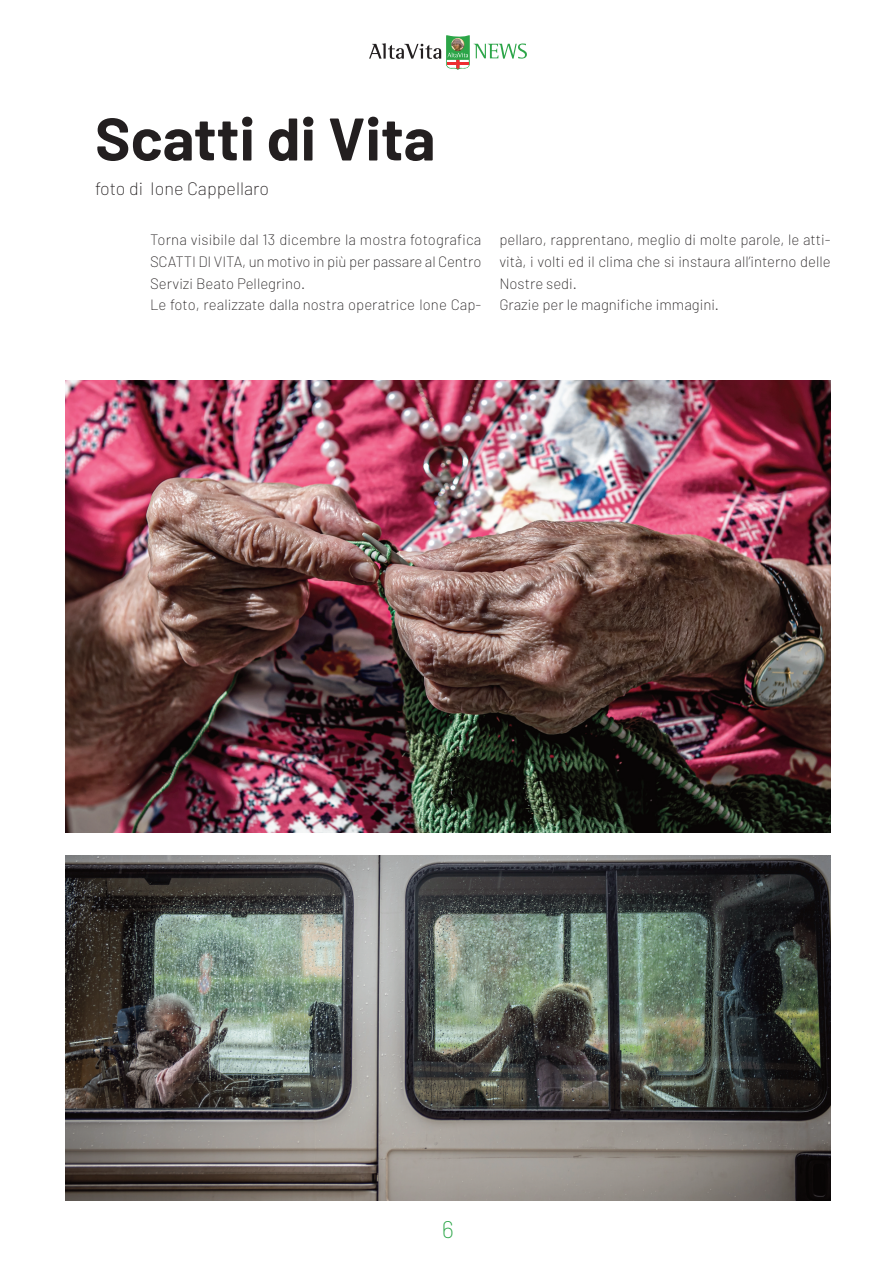
<style>
.page{position:relative;width:893px;height:1263px;background:#fff}
.page>*{position:absolute;margin:0;border:0;box-sizing:border-box;transform-origin:0 0}
.t1{font:700 60px "Barlow";color:#231f20}
.t2{font:200 24px "Barlow";color:#2aa547}
.t3{font:200 18px "Barlow";color:#231f20}
.t4{font:200 15px/21.6px "Barlow";color:#231f20}
</style>
<div class="page">
<svg style="left:369px;top:35px;width:158px;height:35px"></svg>
<img style="left:65px;top:381px;width:766px;height:451px">
<img style="left:65px;top:855px;width:766px;height:346px">
<h1 class="t1" style="left:95px;top:113px;width:342px">Scatti di Vita</h1>
<p class="t3" style="left:95px;top:181px;width:176px">foto di Ione Cappellaro</p>
<p class="t4" style="left:150px;top:230px;width:333px">Torna visibile dal 13 dicembre la mostra fotografica SCATTI DI VITA, un motivo in più per passare al Centro Servizi Beato Pellegrino.<br>Le foto, realizzate dalla nostra operatrice Ione Cap-</p>
<p class="t4" style="left:499px;top:230px;width:333px">pellaro, rapprentano, meglio di molte parole, le atti&shy;vità, i volti ed il clima che si instaura all’interno delle Nostre sedi.<br>Grazie per le magnifiche immagini.</p>
<h2 class="t2" style="left:442px;top:1219px;width:14px">6</h2>
</div>
